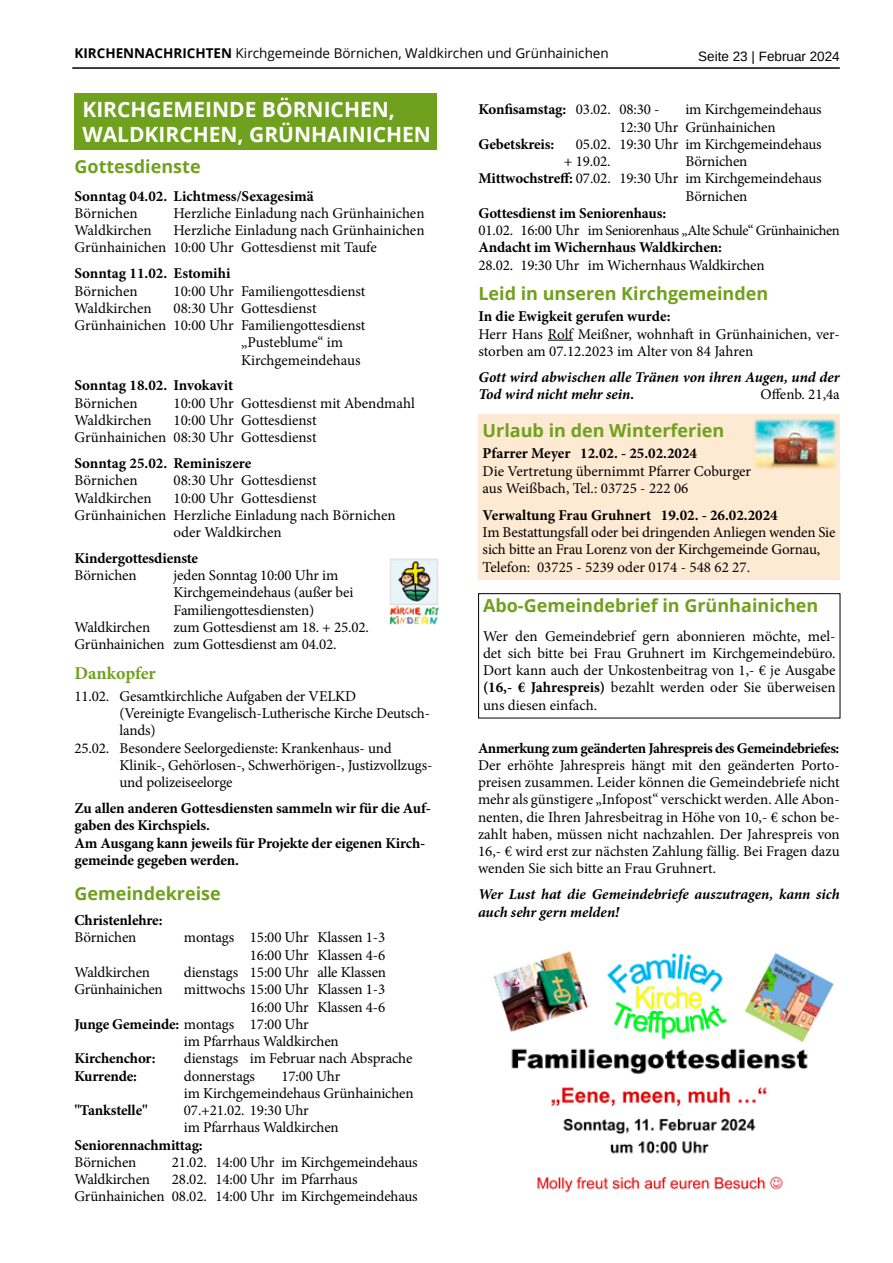
<style>
.page{position:relative;width:893px;height:1263px;background:#fff}
.page>*{position:absolute;margin:0;border:0;box-sizing:border-box;transform-origin:0 0}
.t1{font:700 21px/25.2px "Open Sans";color:#fff}
.t2{font:700 18px "Open Sans";color:#70a11e}
.t3{font:700 18px "Minion Pro";letter-spacing:-.005em;color:#70a11e}
.t4{font:15px/17.2px "Minion Pro";letter-spacing:-.01em;color:#000}
.t5{font:700 15px/17.2px "Minion Pro";letter-spacing:-.01em;color:#000}
.t6{font:italic 700 15px/17.2px "Minion Pro";letter-spacing:-.005em;color:#000}
.t7{font:700 14.85px "Minion Pro";letter-spacing:-.03em;color:#000}
.t8{font:14.55px "Minion Pro";letter-spacing:-.03em;color:#000}
.t9{font:13.5px "Open Sans";color:#000}
.t10{font:13.5px "Arimo";color:#000}
.s1{font-weight:700}
.s2{font-weight:400}
.s3{font-size:15px}
</style>
<div class="page">
<hr style="left:72px;top:67px;width:768px;height:2px;background:#000">
<div style="left:74px;top:94px;width:362px;height:56px;background:#70a11e"></div>
<img style="left:389px;top:558px;width:50px;height:67px">
<svg style="left:548px;top:340px;width:25px;height:1px"></svg>
<div style="left:478px;top:415px;width:362px;height:165px;background:#fee9d2"></div>
<img style="left:754px;top:419px;width:83px;height:50px">
<div style="left:478px;top:593px;width:362px;height:125px;border:1px solid #000"></div>
<img style="left:493px;top:951px;width:341px;height:242px">
<p class="t9" style="left:74px;top:44px;width:536px"><span class="s1">KIRCHENNACHRICHTEN</span> Kirchgemeinde Börnichen, Waldkirchen und Grünhainichen</p>
<p class="t10" style="left:698px;top:48px;width:143px">Seite 23 | Februar 2024</p>
<h1 class="t1" style="left:82px;top:97px;width:350px">KIRCHGEMEINDE BÖRNICHEN,<br>WALDKIRCHEN, GRÜNHAINICHEN</h1>
<p class="t2" style="left:74px;top:153px;width:128px">Gottesdienste</p>
<p class="t5" style="left:74px;top:187px;width:241px">Sonntag 04.02. Lichtmess/Sexagesimä</p>
<p class="t4" style="left:74px;top:205px;width:65px">Börnichen</p>
<p class="t4" style="left:173px;top:205px;width:253px">Herzliche Einladung nach Grünhainichen</p>
<p class="t4" style="left:74px;top:222px;width:79px">Waldkirchen</p>
<p class="t4" style="left:74px;top:222px;width:352px;text-indent:99px">Herzliche Einladung nach Grünhainichen<br>Grünhainichen 10:00 Uhr Gottesdienst mit Taufe</p>
<p class="t5" style="left:74px;top:265px;width:158px">Sonntag 11.02. Estomihi</p>
<p class="t4" style="left:74px;top:282px;width:65px">Börnichen</p>
<p class="t4" style="left:173px;top:282px;width:193px">10:00 Uhr Familiengottesdienst</p>
<p class="t4" style="left:74px;top:299px;width:79px">Waldkirchen</p>
<p class="t4" style="left:173px;top:299px;width:145px">08:30 Uhr Gottesdienst</p>
<p class="t4" style="left:74px;top:317px;width:292px">Grünhainichen 10:00 Uhr Familiengottesdienst</p>
<p class="t4" style="left:241px;top:334px;width:104px">„Pusteblume“ im</p>
<p class="t4" style="left:241px;top:351px;width:121px">Kirchgemeindehaus</p>
<p class="t5" style="left:74px;top:377px;width:160px">Sonntag 18.02. Invokavit</p>
<p class="t4" style="left:74px;top:394px;width:65px">Börnichen</p>
<p class="t4" style="left:173px;top:394px;width:243px">10:00 Uhr Gottesdienst mit Abendmahl</p>
<p class="t4" style="left:74px;top:412px;width:79px">Waldkirchen</p>
<p class="t4" style="left:74px;top:412px;width:244px;text-align:right">10:00 Uhr Gottesdienst<br>Grünhainichen 08:30 Uhr Gottesdienst</p>
<p class="t5" style="left:74px;top:454px;width:178px">Sonntag 25.02. Reminiszere</p>
<p class="t4" style="left:74px;top:472px;width:65px">Börnichen</p>
<p class="t4" style="left:173px;top:472px;width:145px">08:30 Uhr Gottesdienst</p>
<p class="t4" style="left:74px;top:489px;width:79px">Waldkirchen</p>
<p class="t4" style="left:173px;top:489px;width:145px">10:00 Uhr Gottesdienst</p>
<p class="t4" style="left:74px;top:506px;width:323px">Grünhainichen Herzliche Einladung nach Börnichen</p>
<p class="t4" style="left:173px;top:524px;width:110px">oder Waldkirchen</p>
<p class="t5" style="left:74px;top:549px;width:125px">Kindergottesdienste</p>
<p class="t4" style="left:74px;top:567px;width:64px">Börnichen</p>
<p class="t4" style="left:173px;top:567px;width:181px">jeden Sonntag 10:00 Uhr im<br>Kirchgemeindehaus (außer bei<br>Familiengottesdiensten)</p>
<p class="t4" style="left:74px;top:619px;width:77px">Waldkirchen</p>
<p class="t4" style="left:74px;top:619px;width:296px;text-indent:99px">zum Gottesdienst am 18. + 25.02.<br>Grünhainichen zum Gottesdienst am 04.02.</p>
<p class="t3" style="left:74px;top:661px;width:83px">Dankopfer</p>
<p class="t4" style="left:74px;top:688px;width:283px">11.02. Gesamtkirchliche Aufgaben der VELKD</p>
<p class="t4" style="left:119px;top:705px;width:312px">(Vereinigte Evangelisch-Lutherische Kirche Deutsch-</p>
<p class="t4" style="left:119px;top:722px;width:38px">lands)</p>
<p class="t4" style="left:74px;top:739px;width:319px">25.02. Besondere Seelorgedienste: Krankenhaus- und</p>
<p class="t4" style="left:119px;top:757px;width:314px">Klinik-, Gehörlosen-, Schwerhörigen-, Justizvollzugs-</p>
<p class="t4" style="left:119px;top:774px;width:115px">und polizeiseelorge</p>
<p class="t5" style="left:74px;top:799px;width:358px">Zu allen anderen Gottesdiensten sammeln wir für die Auf&shy;gaben des Kirchspiels.<br>Am Ausgang kann jeweils für Projekte der eigenen Kirch&shy;gemeinde gegeben werden.</p>
<p class="t2" style="left:74px;top:881px;width:148px">Gemeindekreise</p>
<p class="t5" style="left:74px;top:912px;width:90px">Christenlehre:</p>
<p class="t4" style="left:74px;top:929px;width:64px">Börnichen</p>
<p class="t4" style="left:184px;top:929px;width:203px;text-align:right">montags 15:00 Uhr Klassen 1-3<br>16:00 Uhr Klassen 4-6</p>
<p class="t4" style="left:74px;top:964px;width:77px">Waldkirchen</p>
<p class="t4" style="left:184px;top:964px;width:204px">dienstags 15:00 Uhr alle Klassen</p>
<p class="t4" style="left:74px;top:981px;width:90px">Grünhainichen</p>
<p class="t4" style="left:184px;top:981px;width:203px">mittwochs 15:00 Uhr Klassen 1-3</p>
<p class="t4" style="left:250px;top:998px;width:137px">16:00 Uhr Klassen 4-6</p>
<p class="t4" style="left:74px;top:1015px;width:236px"><span class="s1">Junge Gemeinde:</span> montags 17:00 Uhr</p>
<p class="t4" style="left:184px;top:1033px;width:156px">im Pfarrhaus Waldkirchen</p>
<p class="t5" style="left:74px;top:1050px;width:83px">Kirchenchor:</p>
<p class="t4" style="left:184px;top:1050px;width:230px">dienstags im Februar nach Absprache</p>
<p class="t5" style="left:74px;top:1067px;width:64px">Kurrende:</p>
<p class="t4" style="left:184px;top:1067px;width:73px">donnerstags</p>
<p class="t4" style="left:184px;top:1067px;width:231px;text-indent:97px">17:00 Uhr<br>im Kirchgemeindehaus Grünhainichen</p>
<p class="t5" style="left:74px;top:1101px;width:75px">"Tankstelle"</p>
<p class="t4" style="left:184px;top:1102px;width:156px">07.+21.02. 19:30 Uhr<br>im Pfarrhaus Waldkirchen</p>
<p class="t5" style="left:74px;top:1136px;width:130px">Seniorennachmittag:</p>
<p class="t4" style="left:74px;top:1153px;width:64px">Börnichen</p>
<p class="t4" style="left:172px;top:1153px;width:247px">21.02. 14:00 Uhr im Kirchgemeindehaus</p>
<p class="t4" style="left:74px;top:1171px;width:77px">Waldkirchen</p>
<p class="t4" style="left:74px;top:1171px;width:345px;text-indent:98px">28.02. 14:00 Uhr im Pfarrhaus<br>Grünhainichen 08.02. 14:00 Uhr im Kirchgemeindehaus</p>
<p class="t4" style="left:619px;top:101px;width:204px;text-indent:66px">im Kirchgemeindehaus<br>12:30 Uhr Grünhainichen</p>
<p class="t5" style="left:478px;top:101px;width:183px">Konfisamstag: <span class="s2">03.02. 08:30 -</span></p>
<p class="t5" style="left:478px;top:135px;width:77px">Gebetskreis:</p>
<p class="t4" style="left:564px;top:136px;width:259px;text-indent:12px">05.02. 19:30 Uhr im Kirchgemeindehaus + 19.02.</p>
<p class="t4" style="left:685px;top:153px;width:64px">Börnichen</p>
<p class="t4" style="left:478px;top:170px;width:345px"><span class="s1">Mittwochstreff:</span> 07.02. 19:30 Uhr im Kirchgemeindehaus</p>
<p class="t4" style="left:685px;top:187px;width:64px">Börnichen</p>
<p class="t5" style="left:478px;top:204px;width:189px">Gottesdienst im Seniorenhaus:</p>
<p class="t8" style="left:478px;top:221px;width:363px"><span class="s3">01.02. 16:00 Uhr</span> im Seniorenhaus „Alte Schule“ Grünhainichen</p>
<p class="t5" style="left:478px;top:239px;width:245px">Andacht im Wichernhaus Waldkirchen:</p>
<p class="t4" style="left:478px;top:256px;width:288px">28.02. 19:30 Uhr im Wichernhaus Waldkirchen</p>
<p class="t2" style="left:478px;top:281px;width:291px">Leid in unseren Kirchgemeinden</p>
<p class="t5" style="left:478px;top:308px;width:194px">In die Ewigkeit gerufen wurde:</p>
<p class="t4" style="left:478px;top:325px;width:363px">Herr Hans Rolf Meißner, wohnhaft in Grünhainichen, ver&shy;storben am 07.12.2023 im Alter von 84 Jahren</p>
<p class="t6" style="left:478px;top:368px;width:363px">Gott wird abwischen alle Tränen von ihren Augen, und der<br>Tod wird nicht mehr sein.</p>
<p class="t4" style="left:760px;top:386px;width:81px">Offenb. 21,4a</p>
<p class="t2" style="left:483px;top:418px;width:243px">Urlaub in den Winterferien</p>
<p class="t5" style="left:483px;top:445px;width:216px">Pfarrer Meyer 12.02. - 25.02.2024</p>
<p class="t4" style="left:483px;top:462px;width:270px">Die Vertretung übernimmt Pfarrer Coburger aus Weißbach, Tel.: 03725 - 222 06</p>
<p class="t5" style="left:483px;top:506px;width:297px">Verwaltung Frau Gruhnert 19.02. - 26.02.2024</p>
<p class="t4" style="left:483px;top:524px;width:354px">Im Bestattungsfall oder bei dringenden Anliegen wenden Sie sich bitte an Frau Lorenz von der Kirchgemeinde Gornau,<br>Telefon: 03725 - 5239 oder 0174 - 548 62 27.</p>
<p class="t2" style="left:483px;top:593px;width:337px">Abo-Gemeindebrief in Grünhainichen</p>
<p class="t4" style="left:483px;top:627px;width:354px;text-align:justify">Wer den Gemeindebrief gern abonnieren möchte, mel&shy;det sich bitte bei Frau Gruhnert im Kirchgemeindebüro.<br>Dort kann auch der Unkostenbeitrag von 1,- € je Ausgabe <span class="s1">(16,- € Jahrespreis)</span> bezahlt werden oder Sie überweisen uns diesen einfach.</p>
<p class="t7" style="left:478px;top:737px;width:363px">Anmerkung zum geänderten Jahrespreis des Gemeindebriefes:</p>
<p class="t4" style="left:478px;top:757px;width:363px;text-align:justify">Der erhöhte Jahrespreis hängt mit den geänderten Porto&shy;preisen zusammen. Leider können die Gemeindebriefe nicht mehr als günstigere „Infopost“ verschickt werden. Alle Abon&shy;nenten, die Ihren Jahresbeitrag in Höhe von 10,- € schon be&shy;zahlt haben, müssen nicht nachzahlen. Der Jahrespreis von 16,- € wird erst zur nächsten Zahlung fällig. Bei Fragen dazu wenden Sie sich bitte an Frau Gruhnert.</p>
<p class="t6" style="left:478px;top:886px;width:363px">Wer Lust hat die Gemeindebriefe auszutragen, kann sich auch sehr gern melden!</p>
</div>
